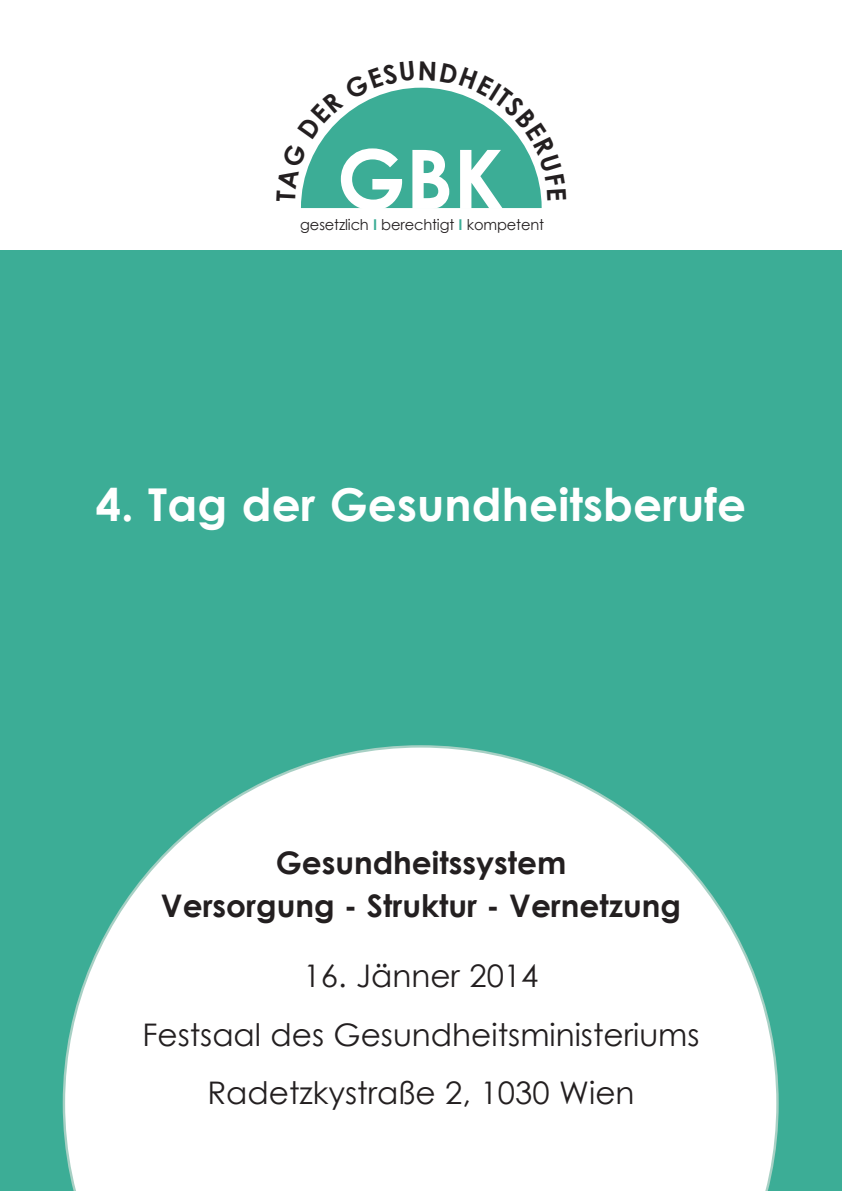
<style>
.page{position:relative;width:842px;height:1191px;background:#fff}
.page>*{position:absolute;margin:0;border:0;box-sizing:border-box;transform-origin:0 0}
.t1{font:700 82px "Century Gothic";color:#fff}
.t2{font:700 45.2px "Century Gothic";letter-spacing:.005em;color:#fff}
.t3{font:31.2px "Century Gothic";color:#231f20}
.t4{font:700 31.2px/42.4px "Century Gothic";color:#231f20;text-align:center}
.t5{font:15px "Century Gothic";letter-spacing:-.01em;color:#231f20}
.s1{font-weight:700;color:#3cad96}
</style>
<div class="page">
<div style="left:0;top:250px;width:842px;height:941px;background:#3cad96"></div>
<svg style="left:63px;top:745px;width:716px;height:446px"></svg>
<svg style="left:301px;top:87px;width:241px;height:121px"></svg>
<p class="t1" style="left:337px;top:127px;width:169px">GBK</p>
<p class="t5" style="left:300px;top:215px;width:245px">gesetzlich <span class="s1">I</span> berechtigt <span class="s1">I</span> kompetent</p>
<p class="t2" style="left:96px;top:476px;width:652px">4. Tag der Gesundheitsberufe</p>
<p class="t4" style="left:161px;top:840px;width:521px">Gesundheitssystem<br>Versorgung - Struktur - Vernetzung</p>
<p class="t3" style="left:304px;top:957px;width:236px">16. Jänner 2014</p>
<p class="t3" style="left:142px;top:1015px;width:559px">Festsaal des Gesundheitsministeriums</p>
<p class="t3" style="left:207px;top:1074px;width:429px">Radetzkystraße 2, 1030 Wien</p>
</div>
